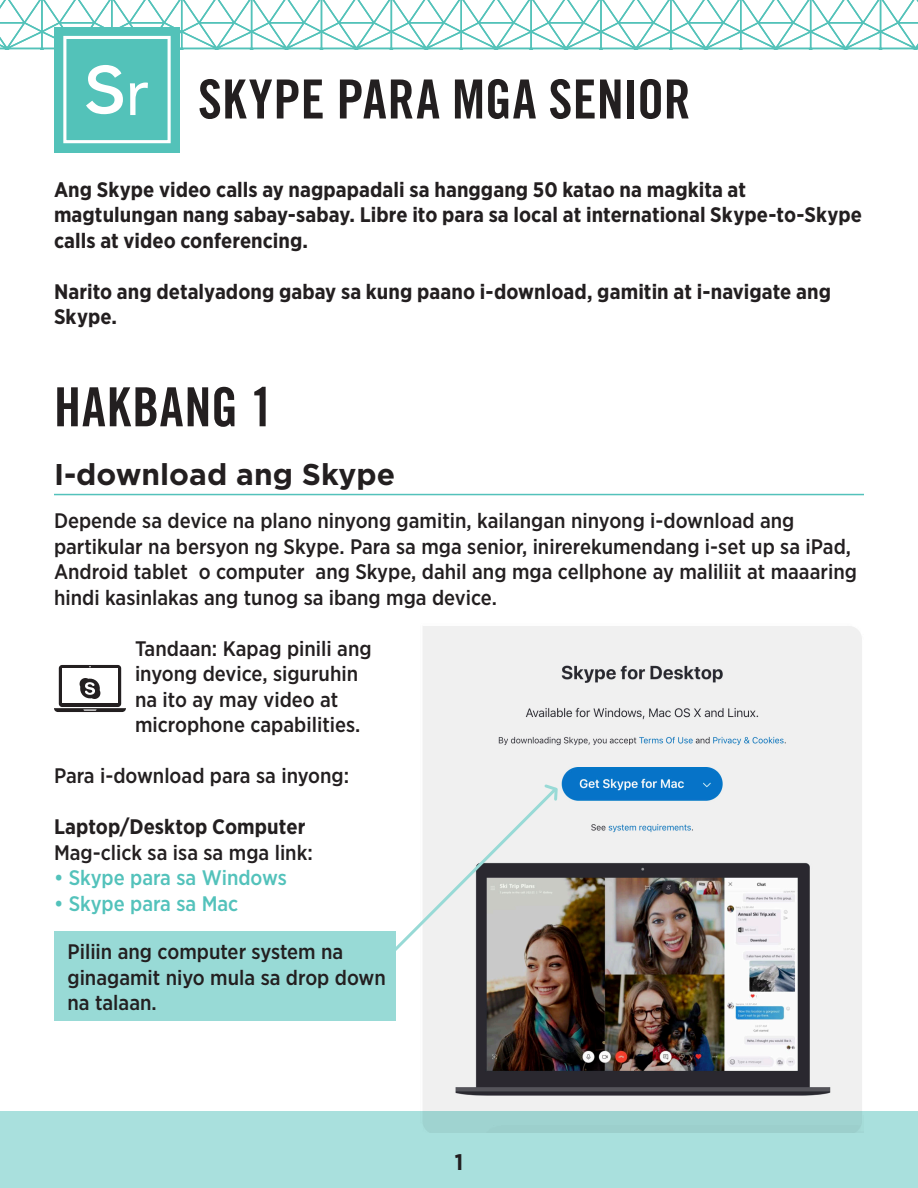
<style>
.page{position:relative;width:918px;height:1188px;background:#fff}
.page>*{position:absolute;margin:0;border:0;box-sizing:border-box;transform-origin:0 0}
.t1{font:54px "Trade Gothic LT Std Bd Cn 20";letter-spacing:.005em;color:#231f20}
.Sub-Head{font:700 30px "Gotham";color:#231f20}
.t2{font:700 22.5px "Gotham Narrow";color:#231f20}
.t3{font:500 21px/25.5px "Gotham Narrow";color:#231f20}
.t4{font:700 21px/25.5px "Gotham Narrow";color:#231f20}
.t5{font:500 21px "Gotham Narrow";color:#53c2bb}
.s1{font-weight:700}
</style>
<div class="page">
<svg style="left:0;top:0;width:918px;height:50px"></svg>
<div style="left:0;top:1112px;width:918px;height:76px;background:#a9e0dd"></div>
<div style="left:54px;top:27px;width:126px;height:126px;background:#53c2b9"></div>
<svg style="left:86px;top:65px;width:37px;height:49px"></svg>
<svg style="left:130px;top:83px;width:18px;height:32px"></svg>
<div style="left:63px;top:36px;width:108px;height:107px;border:3px solid #fff"></div>
<hr style="left:54px;top:494px;width:810px;height:1px;background:#53c2bb">
<div style="left:54px;top:932px;width:342px;height:90px;background:#98dad6"></div>
<svg style="left:54px;top:665px;width:72px;height:47px"></svg>
<img style="left:414px;top:626px;width:450px;height:507px">
<svg style="left:390px;top:782px;width:170px;height:173px"></svg>
<h1 class="t1" style="left:198px;top:66px;width:494px">SKYPE PARA MGA SENIOR</h1>
<p class="t4" style="left:54px;top:176px;width:810px">Ang Skype video calls ay nagpapadali sa hanggang 50 katao na magkita at magtulungan nang sabay-sabay. Libre ito para sa local at international Skype-to-Skype calls at video conferencing.</p>
<p class="t4" style="left:54px;top:278px;width:779px">Narito ang detalyadong gabay sa kung paano i-download, gamitin at i-navigate ang<br>Skype.</p>
<p class="t1" style="left:54px;top:374px;width:221px">HAKBANG 1</p>
<p class="Sub-Head" style="left:54px;top:454px;width:343px">I-download ang Skype</p>
<p class="t3" style="left:54px;top:508px;width:804px">Depende sa device na plano ninyong gamitin, kailangan ninyong i-download ang partikular na bersyon ng Skype. Para sa mga senior, inirerekumendang i-set up sa iPad, Android tablet o computer ang Skype, dahil ang mga cellphone ay maliliit at maaaring hindi kasinlakas ang tunog sa ibang mga device.</p>
<p class="t3" style="left:135px;top:635px;width:238px">Tandaan: Kapag pinili ang inyong device, siguruhin na ito ay may video at microphone capabilities.</p>
<p class="t3" style="left:54px;top:763px;width:297px">Para i-download para sa inyong:</p>
<p class="t3" style="left:54px;top:814px;width:260px"><span class="s1">Laptop/Desktop Computer<br></span>Mag-click sa isa sa mga link:</p>
<p class="t5" style="left:54px;top:865px;width:234px">• Skype para sa Windows</p>
<p class="t5" style="left:54px;top:890px;width:186px">• Skype para sa Mac</p>
<p class="t3" style="left:68px;top:939px;width:320px">Piliin ang computer system na ginagamit niyo mula sa drop down na talaan.</p>
<p class="t2" style="left:455px;top:1148px;width:10px">1</p>
</div>
